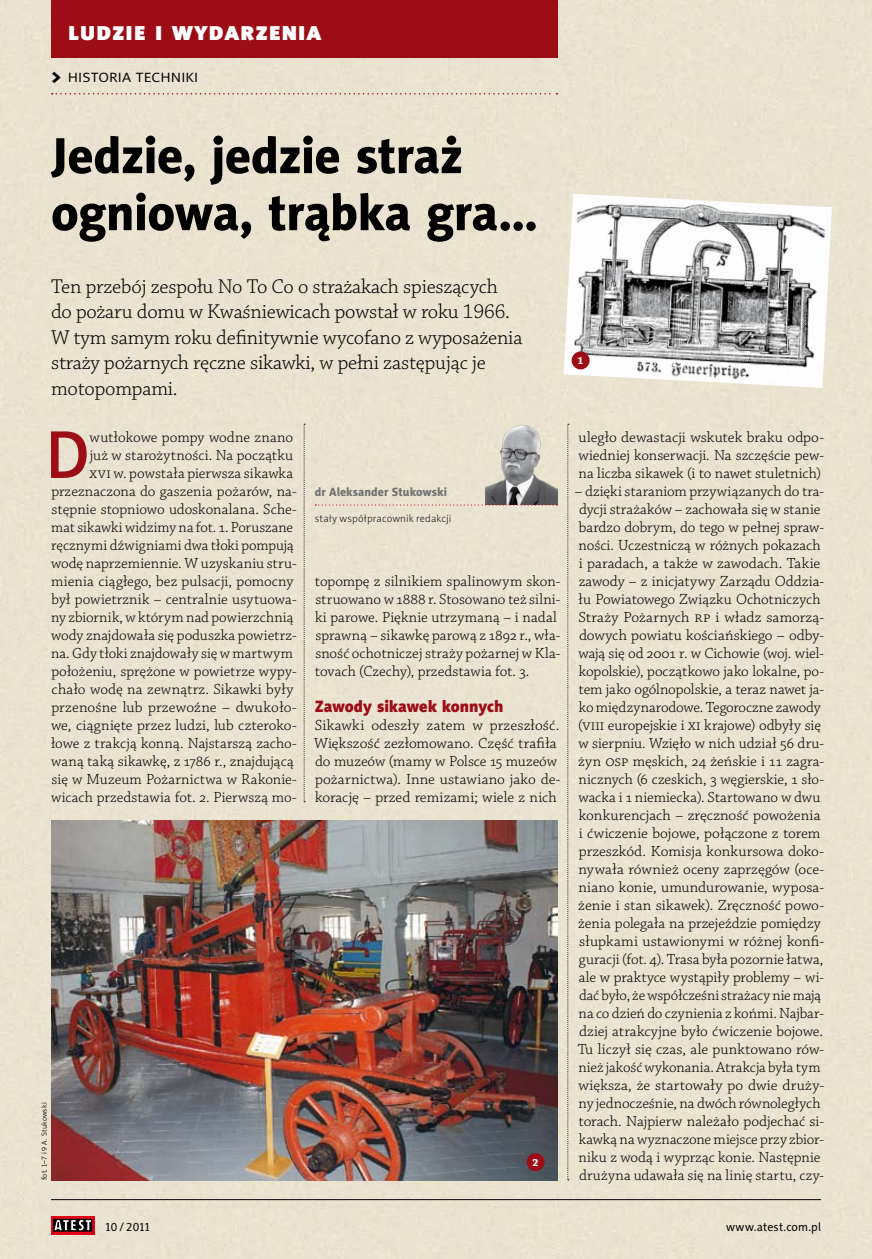
<style>
.page{position:relative;width:872px;height:1259px;background:#eae3d0}
.page>*{position:absolute;margin:0;border:0;box-sizing:border-box;transform-origin:0 0}
.t1{font:68.25px "Naomi Sans EFN Medium";color:#9d0d16}
.t2{font:51px/57px "Naomi Sans EFN Heavy";letter-spacing:-.015em;color:#000}
.t3{font:27px "Naomi Sans EFN Black";letter-spacing:.03em;color:#fff}
.t4{font:300 21px/25.5px "Chaparral Pro";letter-spacing:-.01em;color:#000}
.t5{font:18px "Naomi Sans EFN Light";color:#000}
.t6{font:16.5px "Naomi Sans EFN Black";letter-spacing:-.005em;color:#9d0d16}
.t7{font:300 15.45px/18px "Chaparral Pro";letter-spacing:.005em;color:#000}
.t8{font:12px "Naomi Sans EFN";letter-spacing:.025em;color:#000}
.t9{font:12px "Naomi Sans EFN Heavy";color:#707173}
.t10{font:700 10.65px "Chaparral Pro";color:#fff}
.t11{font:10.5px "Naomi Sans EFN Thin";letter-spacing:.015em;color:#000}
.t12{font:7.5px "Naomi Sans EFN Light";color:#000}
.s1{font-family:"Naomi Sans EFN Black"}
</style>
<div class="page">
<div style="left:51px;top:0;width:506px;height:58px;background:#9d0d16"></div>
<svg style="left:52px;top:93px;width:505px;height:2px"></svg>
<svg style="left:304px;top:424px;width:1px;height:378px"></svg>
<svg style="left:567px;top:424px;width:2px;height:756px"></svg>
<img style="left:485px;top:424px;width:72px;height:80px">
<svg style="left:315px;top:504px;width:242px;height:1px"></svg>
<img style="left:51px;top:820px;width:506px;height:360px">
<img style="left:563px;top:194px;width:269px;height:194px">
<div style="left:571px;top:351px;width:18px;height:18px;background:#9d0d16;border-radius:50%"></div>
<div style="left:526px;top:1153px;width:18px;height:18px;background:#9d0d16;border-radius:50%"></div>
<hr style="left:51px;top:1199px;width:770px;height:1px;background:#000">
<svg style="left:51px;top:1216px;width:43px;height:18px"></svg>
<div style="left:53px;top:1219px;width:39px;height:12px;border:1px solid #000"></div>
<svg style="left:54px;top:1219px;width:38px;height:12px"></svg>
<h3 class="t3" style="left:68px;top:15px;width:255px">ludzie i wydarzenia</h3>
<p class="t5" style="left:51px;top:66px;width:148px"><span class="s1">&gt;</span> historia techniki</p>
<h2 class="t2" style="left:51px;top:126px;width:488px">Jedzie, jedzie straż ogniowa, trąbka gra…</h2>
<h3 class="t4" style="left:51px;top:274px;width:473px">Ten przebój zespołu No To Co o strażakach spieszących do pożaru domu w Kwaśniewicach powstał w roku 1966.<br>W tym samym roku definitywnie wycofano z wyposażenia straży pożarnych ręczne sikawki, w pełni zastępując je motopompami.</h3>
<p class="t10" style="left:578px;top:355px;width:7px">1</p>
<p class="t7" style="left:51px;top:429px;width:247px;text-align:right">wutłokowe pompy wodne znano<br>już w starożytności. Na początku<br>XVI w. powstała pierwsza sikawka przeznaczona do gaszenia pożarów, na‑ stępnie stopniowo udoskonalana. Sche‑ mat sikawki widzimy na fot. 1. Poruszane ręcznymi dźwigniami dwa tłoki pompują wodę naprzemiennie. W uzyskaniu stru‑ mienia ciągłego, bez pulsacji, pomocny był powietrznik – centralnie usytuowa‑ ny zbiornik, wktórym nad powierzchnią wody znajdowała się poduszka powietrz‑ na. Gdy tłoki znajdowały się w martwym położeniu, sprężone w powietrze wypy‑ chało wodę na zewnątrz. Sikawki były przenośne lub przewoźne – dwukoło‑ we, ciągnięte przez ludzi, lub czteroko‑ łowe z trakcją konną. Najstarszą zacho‑ waną taką sikawkę, z 1786 r., znajdującą się w Muzeum Pożarnictwa w Rakonie‑ wicach przedstawia fot. 2. Pierwszą mo‑</p>
<p class="t7" style="left:578px;top:429px;width:247px;text-align:justify">uległo dewastacji wskutek braku odpo‑ wiedniej konserwacji. Na szczęście pew‑ na liczba sikawek (i to nawet stuletnich)</p>
<h1 class="t1" style="left:45px;top:415px;width:46px">D</h1>
<p class="t7" style="left:575px;top:483px;width:251px">– dzięki staraniom przywiązanych do tra‑ dycji strażaków – zachowała się w stanie bardzo dobrym, do tego w pełnej spraw‑ ności. Uczestniczą w różnych pokazach i paradach, a także w zawodach. Takie zawody – z inicjatywy Zarządu Oddzia‑ łu Powiatowego Związku Ochotniczych Straży Pożarnych RP i władz samorzą‑ dowych powiatu kościańskiego – odby‑ wają się od 2001 r. w Cichowie (woj. wiel‑ kopolskie), początkowo jako lokalne, po‑ tem jako ogólnopolskie, a teraz nawet ja‑ ko międzynarodowe. Tegoroczne zawody (VIII europejskie i XI krajowe) odbyły się w sierpniu. Wzięło w nich udział 56 dru‑ żyn OSP męskich, 24 żeńskie i 11 zagra‑ nicznych (6 czeskich, 3 węgierskie, 1 sło‑ wacka i 1 niemiecka). Startowano w dwu konkurencjach – zręczność powożenia i ćwiczenie bojowe, połączone z torem przeszkód. Komisja konkursowa doko‑ nywała również oceny zaprzęgów (oce‑ niano konie, umundurowanie, wyposa‑ żenie i stan sikawek). Zręczność powo‑ żenia polegała na przejeździe pomiędzy słupkami ustawionymi w różnej konfi‑ guracji (fot. 4). Trasa była pozornie łatwa, ale w praktyce wystąpiły problemy – wi‑ dać było, żewspółcześni strażacy nie mają na co dzień do czynienia z końmi. Najbar‑ dziej atrakcyjne było ćwiczenie bojowe.<br>Tu liczył się czas, ale punktowano rów‑ nież jakość wykonania. Atrakcja była tym większa, że startowały po dwie druży‑ ny jednocześnie, na dwóch równoległych torach. Najpierw należało podjechać si‑ kawką nawyznaczone miejsce przy zbior‑ niku z wodą i wyprząc konie. Następnie drużyna udawała się na linię startu, czy‑</p>
<p class="t9" style="left:315px;top:484px;width:134px">dr Aleksander Stukowski</p>
<p class="t11" style="left:315px;top:513px;width:138px">stały współpracownik redakcji</p>
<p class="t7" style="left:315px;top:573px;width:247px">topompę z silnikiem spalinowym skon‑ struowano w 1888 r. Stosowano też silni‑ ki parowe. Pięknie utrzymaną – i nadal sprawną – sikawkę parową z 1892 r., wła‑ sność ochotniczej straży pożarnej w Kla‑ tovach (Czechy), przedstawia fot. 3.</p>
<p class="t6" style="left:315px;top:696px;width:190px">Zawody sikawek konnych</p>
<p class="t7" style="left:314px;top:717px;width:248px">Sikawki odeszły zatem w przeszłość.<br>Większość zezłomowano. Część trafiła do muzeów (mamy w Polsce 15 muzeów pożarnictwa). Inne ustawiano jako de‑ korację – przed remizami; wiele z nich</p>
<p class="t12" style="left:40px;top:1180px;width:79px;rotate:-90deg">fot. 1–7 i 9 A. Stukowski</p>
<p class="t10" style="left:532px;top:1156px;width:7px">2</p>
<p class="t8" style="left:106px;top:1220px;width:46px">10 / 2011</p>
<p class="t8" style="left:726px;top:1220px;width:96px">www.atest.com.pl</p>
</div>
